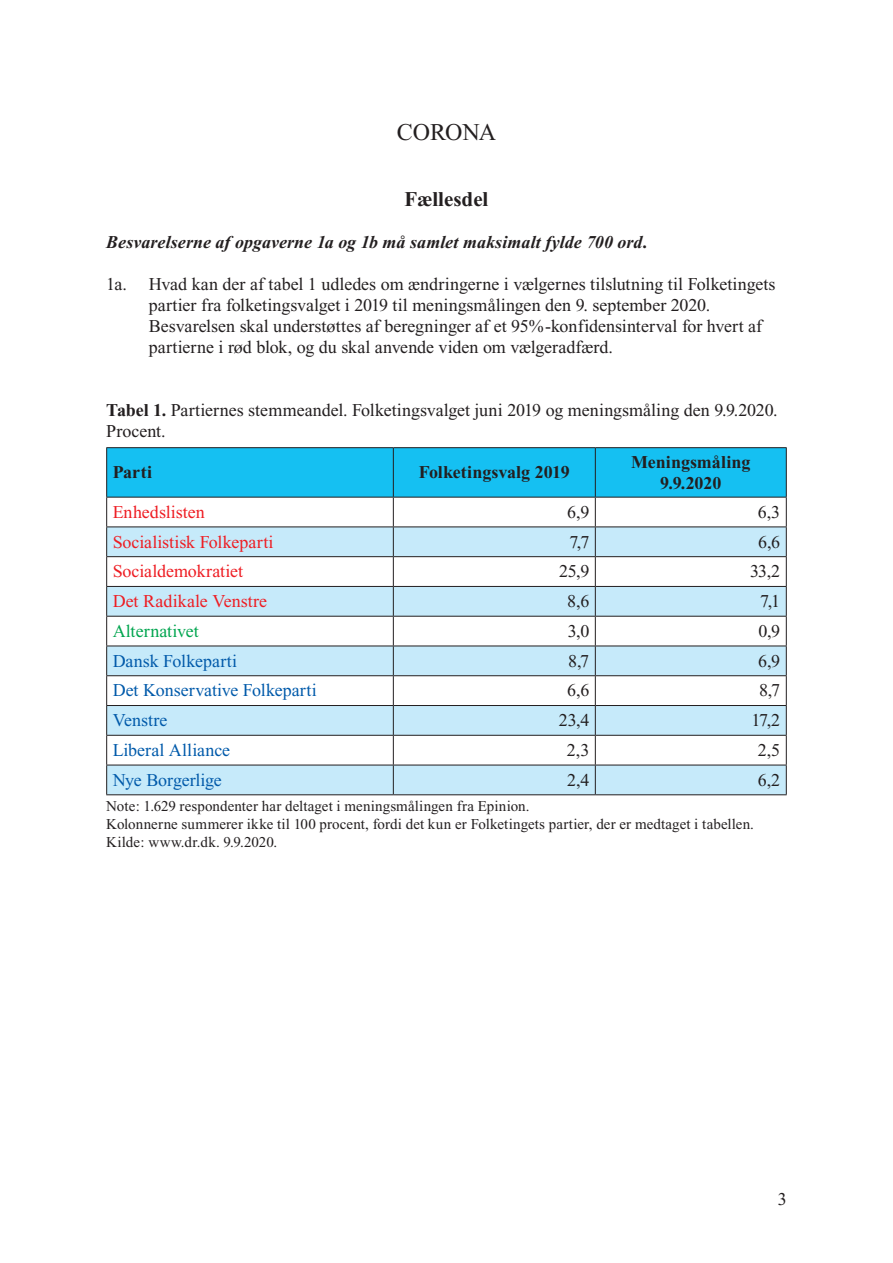
<style>
.page{position:relative;width:893px;height:1263px;background:#fff}
.page>*{position:absolute;margin:0;border:0;box-sizing:border-box;transform-origin:0 0}
._16_roman_centr{font:24px "Times New Roman";color:#231f20}
._14_HF{font:700 21px "Times New Roman";color:#231f20}
.Brødtekst_ordinær{font:18px/21px "Times New Roman";color:#231f20}
.Brødtekst_ordinær-2{font:18px "Times New Roman";color:#015aaa}
.Brødtekst_ordinær-3{font:18px "Times New Roman";color:#ee1d23}
.Brødtekst_ordinær-4{font:italic 700 18px "Times New Roman";color:#231f20}
.Brødtekst_ordinær-5{font:700 18px "Times New Roman";letter-spacing:-.005em;color:#231f20}
.Brødtekst_ordinær-6{font:18px "Times New Roman";color:#00a54f}
.Brødtekst_ordinær-7{font:15px "Times New Roman";letter-spacing:.005em;color:#231f20}
.s1{font-weight:700}
</style>
<div class="page">
<hr style="left:106px;top:447px;width:287px;height:1px;background:#231f20">
<hr style="left:393px;top:447px;width:202px;height:1px;background:#231f20">
<hr style="left:595px;top:447px;width:192px;height:1px;background:#231f20">
<hr style="left:393px;top:794px;width:202px;height:1px;background:#231f20">
<hr style="left:595px;top:794px;width:192px;height:1px;background:#231f20">
<svg style="left:106px;top:448px;width:681px;height:346px"></svg>
<hr style="left:106px;top:794px;width:287px;height:1px;background:#231f20">
<p class="_16_roman_centr" style="left:397px;top:119px;width:101px">CORONA</p>
<p class="_14_HF" style="left:404px;top:187px;width:85px">Fællesdel</p>
<p class="Brødtekst_ordinær-4" style="left:106px;top:232px;width:543px">Besvarelserne af opgaverne 1a og 1b må samlet maksimalt fylde 700 ord.</p>
<p class="Brødtekst_ordinær" style="left:149px;top:274px;width:628px;text-indent:-43px">1a. Hvad kan der af tabel 1 udledes om ændringerne i vælgernes tilslutning til Folketingets partier fra folketingsvalget i 2019 til meningsmålingen den 9. september 2020.</p>
<p class="Brødtekst_ordinær" style="left:149px;top:316px;width:615px">Besvarelsen skal understøttes af beregninger af et 95%-konfidensinterval for hvert af partierne i rød blok, og du skal anvende viden om vælgeradfærd.</p>
<p class="Brødtekst_ordinær" style="left:106px;top:400px;width:673px"><span class="s1">Tabel 1.</span> Partiernes stemmeandel. Folketingsvalget juni 2019 og meningsmåling den 9.9.2020.<br>Procent.</p>
<p class="Brødtekst_ordinær-5" style="left:113px;top:462px;width:41px">Parti</p>
<p class="Brødtekst_ordinær-5" style="left:419px;top:462px;width:152px">Folketingsvalg 2019</p>
<p class="Brødtekst_ordinær-5" style="left:631px;top:452px;width:121px">Meningsmåling</p>
<p class="Brødtekst_ordinær-5" style="left:660px;top:473px;width:63px">9.9.2020</p>
<p class="Brødtekst_ordinær-3" style="left:113px;top:502px;width:94px">Enhedslisten</p>
<p class="Brødtekst_ordinær" style="left:567px;top:501px;width:24px">6,9</p>
<p class="Brødtekst_ordinær" style="left:758px;top:501px;width:24px">6,3</p>
<p class="Brødtekst_ordinær-3" style="left:113px;top:532px;width:162px">Socialistisk Folkeparti</p>
<p class="Brødtekst_ordinær" style="left:569px;top:531px;width:21px">7,7</p>
<p class="Brødtekst_ordinær" style="left:758px;top:531px;width:24px">6,6</p>
<p class="Brødtekst_ordinær-3" style="left:113px;top:561px;width:132px">Socialdemokratiet</p>
<p class="Brødtekst_ordinær" style="left:559px;top:561px;width:32px">25,9</p>
<p class="Brødtekst_ordinær" style="left:750px;top:561px;width:32px">33,2</p>
<p class="Brødtekst_ordinær-3" style="left:113px;top:591px;width:156px">Det Radikale Venstre</p>
<p class="Brødtekst_ordinær" style="left:567px;top:591px;width:24px">8,6</p>
<p class="Brødtekst_ordinær" style="left:760px;top:591px;width:22px">7,1</p>
<p class="Brødtekst_ordinær-6" style="left:113px;top:621px;width:87px">Alternativet</p>
<p class="Brødtekst_ordinær" style="left:568px;top:620px;width:23px">3,0</p>
<p class="Brødtekst_ordinær" style="left:758px;top:620px;width:23px">0,9</p>
<p class="Brødtekst_ordinær-2" style="left:113px;top:651px;width:126px">Dansk Folkeparti</p>
<p class="Brødtekst_ordinær" style="left:568px;top:650px;width:23px">8,7</p>
<p class="Brødtekst_ordinær" style="left:758px;top:650px;width:24px">6,9</p>
<p class="Brødtekst_ordinær-2" style="left:113px;top:681px;width:206px">Det Konservative Folkeparti</p>
<p class="Brødtekst_ordinær" style="left:567px;top:680px;width:24px">6,6</p>
<p class="Brødtekst_ordinær" style="left:759px;top:680px;width:23px">8,7</p>
<p class="Brødtekst_ordinær-2" style="left:113px;top:710px;width:56px">Venstre</p>
<p class="Brødtekst_ordinær" style="left:559px;top:710px;width:32px">23,4</p>
<p class="Brødtekst_ordinær" style="left:752px;top:710px;width:30px">17,2</p>
<p class="Brødtekst_ordinær-2" style="left:113px;top:740px;width:119px">Liberal Alliance</p>
<p class="Brødtekst_ordinær" style="left:567px;top:739px;width:24px">2,3</p>
<p class="Brødtekst_ordinær" style="left:758px;top:739px;width:24px">2,5</p>
<p class="Brødtekst_ordinær-2" style="left:113px;top:770px;width:111px">Nye Borgerlige</p>
<p class="Brødtekst_ordinær" style="left:567px;top:769px;width:24px">2,4</p>
<p class="Brødtekst_ordinær" style="left:758px;top:769px;width:24px">6,2</p>
<p class="Brødtekst_ordinær-7" style="left:106px;top:798px;width:425px">Note: 1.629 respondenter har deltaget i meningsmålingen fra Epinion.</p>
<p class="Brødtekst_ordinær-7" style="left:106px;top:816px;width:649px">Kolonnerne summerer ikke til 100 procent, fordi det kun er Folketingets partier, der er medtaget i tabellen.</p>
<p class="Brødtekst_ordinær-7" style="left:106px;top:834px;width:173px">Kilde: www.dr.dk. 9.9.2020.</p>
<p class="Brødtekst_ordinær" style="left:778px;top:1188px;width:10px">3</p>
</div>
